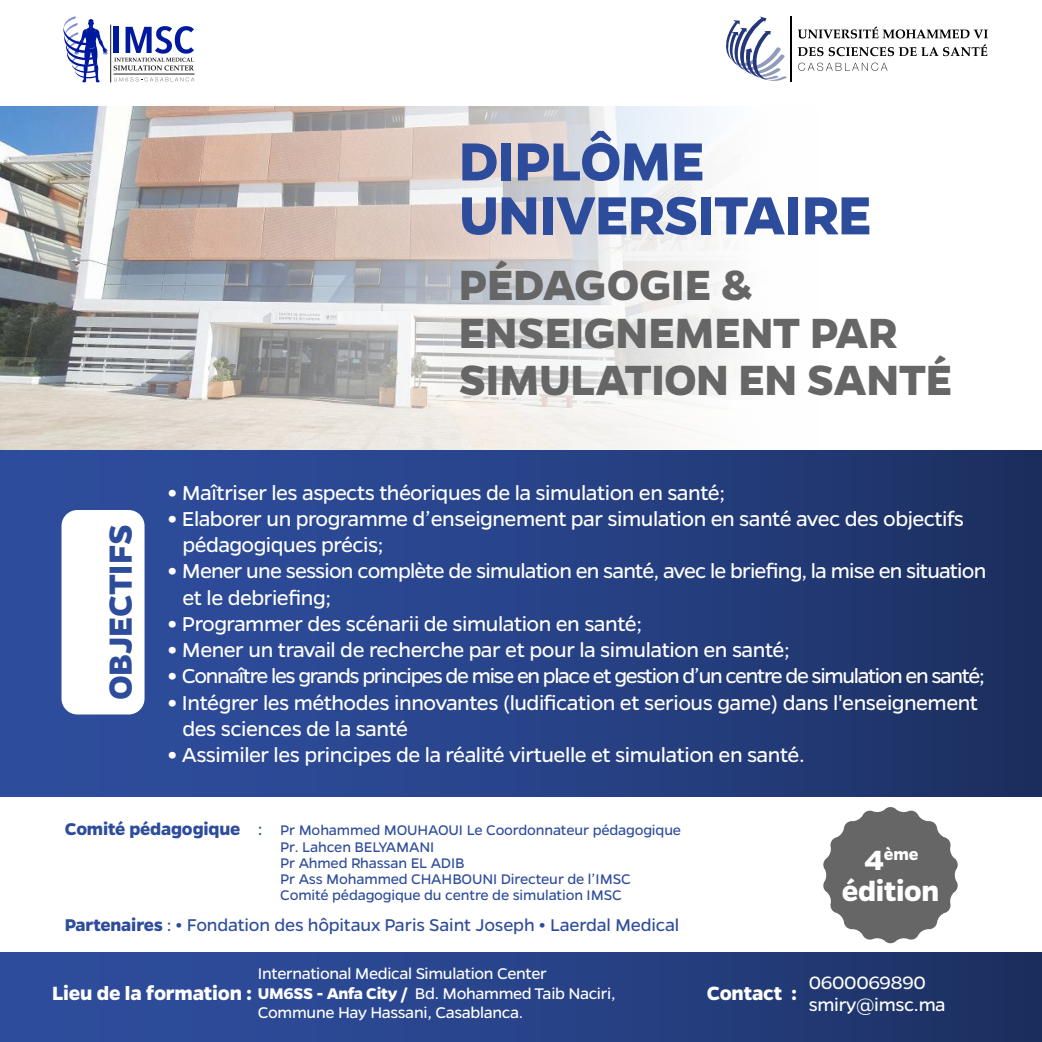
<style>
.page{position:relative;width:1042px;height:1042px;background:#fff}
.page>*{position:absolute;margin:0;border:0;box-sizing:border-box;transform-origin:0 0}
.t1{font:700 60.55px/53.9px "Gentona";letter-spacing:-.015em;color:#2d4c9b}
.t2{font:700 47.77px/47.2px "Gentona";letter-spacing:-.01em;color:#666}
.t3{font:700 36.23px "Gentona";letter-spacing:-.01em;color:#2d4c9b}
.t4{font:700 31.5px "Gentona";letter-spacing:-.01em;color:#fff}
.t5{font:22.75px/26.2px "Gentona";letter-spacing:-.025em;color:#fff}
.t6{font:22.75px "Gentona";letter-spacing:-.06em;color:#fff}
.t7{font:700 21.7px "Gentona";letter-spacing:-.01em;color:#fff}
.t8{font:20.3px/22.2px "Gentona";letter-spacing:-.015em;color:#fff}
.t9{font:19.25px "Gentona";letter-spacing:-.01em;color:#2d4c9b}
.t10{font:700 19.25px "Gentona";letter-spacing:-.01em;color:#2d4c9b}
.t11{font:700 18.38px "Gentona";color:#fff}
.t12{font:17.5px/19.2px "Gentona";letter-spacing:-.02em;color:#fff}
.t13{font:15.75px/16.3px "Gentona";letter-spacing:-.01em;color:#2d4c9b}
.s1{font-family:"Canaro";font-weight:700}
.s2{font-weight:400}
.s3{font-weight:700}
.s4{font-family:"Canaro"}
.s5{font-size:31.5px}
</style>
<div class="page">
<svg style="left:1px;top:106px;width:1040px;height:345px"></svg>
<div style="left:0;top:451px;width:1042px;height:591px;background:linear-gradient(to right,#3152a5,#1e3265)"></div>
<div style="left:0;top:797px;width:1042px;height:154px;background:#fff"></div>
<div style="left:61px;top:510px;width:84px;height:204px;background:#fff;border-radius:16px"></div>
<svg style="left:823px;top:807px;width:135px;height:137px"></svg>
<svg style="left:798px;top:63px;width:89px;height:8px"></svg>
<svg style="left:798px;top:27px;width:190px;height:29px"></svg>
<svg style="left:726px;top:17px;width:61px;height:64px"></svg>
<hr style="left:790px;top:17px;width:2px;height:65px;background:#000">
<hr style="left:110px;top:25px;width:1px;height:57px;background:#1d1e1c">
<hr style="left:114px;top:74px;width:80px;height:1px;background:#1d1e1c">
<svg style="left:63px;top:16px;width:45px;height:67px"></svg>
<svg style="left:114px;top:26px;width:80px;height:44px"></svg>
<svg style="left:114px;top:77px;width:80px;height:4px"></svg>
<hr style="left:0;top:0;width:1px;height:955px;background:#383838">
<h1 class="t1" style="left:459px;top:134px;width:415px">DIPLÔME<br>UNIVERSITAIRE</h1>
<h3 class="t3" style="left:99px;top:700px;width:178px;rotate:-90deg">OBJECTIFS</h3>
<h2 class="t2" style="left:459px;top:261px;width:495px">PÉDAGOGIE &amp;<br>ENSEIGNEMENT PAR<br>SIMULATION EN SANTÉ</h2>
<p class="t5" style="left:168px;top:479px;width:558px"><span class="s1">•</span> Maîtriser les aspects théoriques de la simulation en santé;</p>
<p class="t5" style="left:182px;top:505px;width:783px;text-indent:-14px"><span class="s1">•</span> Elaborer un programme d’enseignement par simulation en santé avec des objectifs pédagogiques précis;</p>
<p class="t5" style="left:182px;top:558px;width:805px;text-indent:-14px"><span class="s1">•</span> Mener une session complète de simulation en santé, avec le briefing, la mise en situation et le debriefing;</p>
<p class="t5" style="left:168px;top:610px;width:475px"><span class="s1">•</span> Programmer des scénarii de simulation en santé;</p>
<p class="t5" style="left:168px;top:637px;width:623px"><span class="s1">•</span> Mener un travail de recherche par et pour la simulation en santé;</p>
<p class="t6" style="left:168px;top:663px;width:818px"><span class="s1">•</span> Connaître les grands principes de mise en place et gestion d’un centre de simulation en santé;</p>
<p class="t5" style="left:182px;top:689px;width:797px;text-indent:-14px"><span class="s1">•</span> Intégrer les méthodes innovantes (ludification et serious game) dans l'enseignement des sciences de la santé</p>
<p class="t5" style="left:168px;top:742px;width:638px"><span class="s1">•</span> Assimiler les principes de la réalité virtuelle et simulation en santé.</p>
<p class="t10" style="left:65px;top:818px;width:199px">Comité pédagogique <span class="s2">:</span></p>
<p class="t13" style="left:280px;top:822px;width:402px">Pr Mohammed MOUHAOUI Le Coordonnateur pédagogique Pr. Lahcen BELYAMANI<br>Pr Ahmed Rhassan EL ADIB<br>Pr Ass Mohammed CHAHBOUNI Directeur de l’IMSC Comité pédagogique du centre de simulation IMSC</p>
<p class="t9" style="left:65px;top:914px;width:616px"><span class="s3">Partenaires</span> : <span class="s4">•</span> Fondation des hôpitaux Paris Saint Joseph <span class="s4">•</span> Laerdal Medical</p>
<p class="t12" style="left:258px;top:964px;width:359px">International Medical Simulation Center<br><span class="s3">UM6SS - Anfa City /</span> Bd. Mohammed Taib Naciri,<br>Commune Hay Hassani, Casablanca.</p>
<p class="t7" style="left:52px;top:980px;width:202px">Lieu de la formation :</p>
<p class="t11" style="left:864px;top:843px;width:55px"><span class="s5">4</span>ème</p>
<h3 class="t4" style="left:842px;top:873px;width:99px">édition</h3>
<p class="t7" style="left:707px;top:980px;width:92px">Contact :</p>
<p class="t8" style="left:809px;top:971px;width:138px">0600069890 smiry@imsc.ma</p>
</div>
